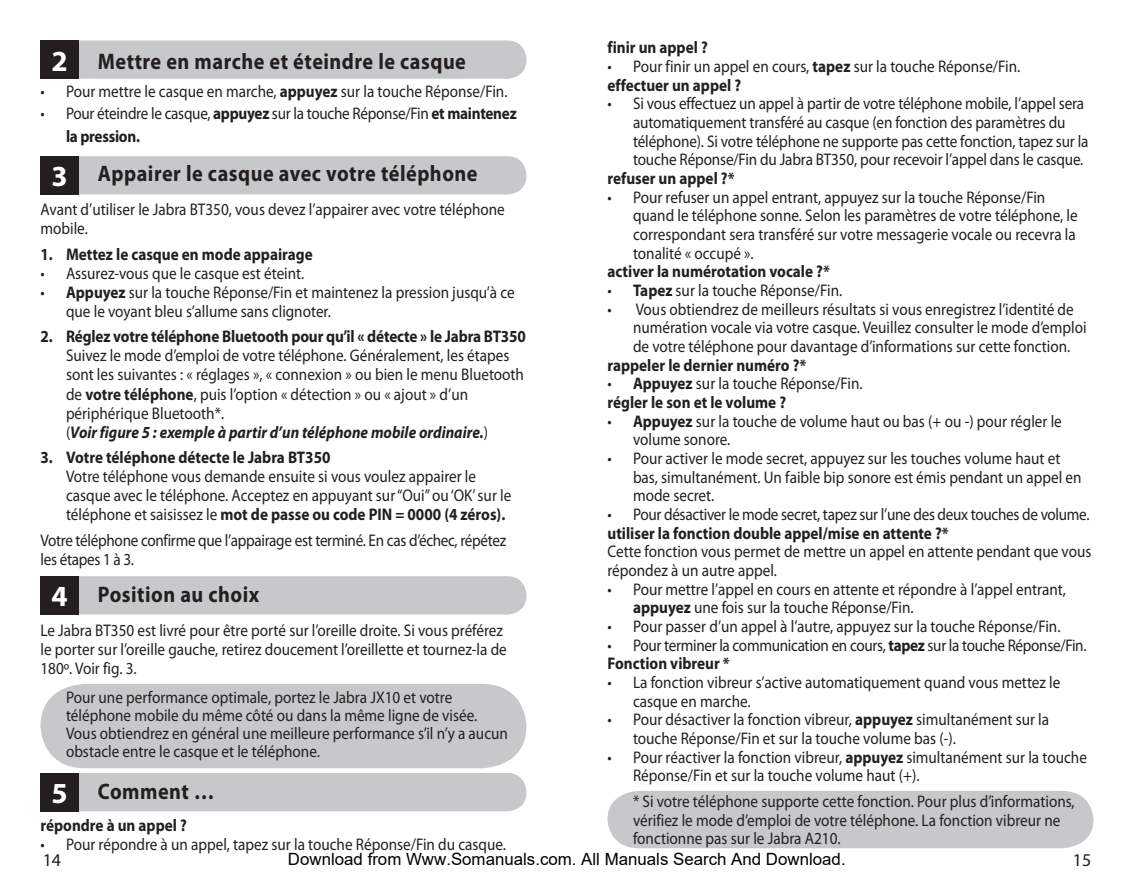
<style>
.page{position:relative;width:1134px;height:891px;background:#fff}
.page>*{position:absolute;margin:0;border:0;box-sizing:border-box;transform-origin:0 0}
.t1{font:700 29.25px "Myriad Pro";color:#fff}
.t2{font:700 22.5px "Myriad Pro";letter-spacing:.025em;color:#231f20;scale:.9 1}
.t3{font:18px "Myriad Pro";color:#231f20}
.t4{font:16.88px/18.7px "Myriad Pro";color:#231f20;scale:.9 1}
.t5{font:700 16.88px/18.7px "Myriad Pro";color:#231f20;scale:.9 1}
.t6{font:16.88px/18.7px "Myriad Pro";letter-spacing:-.02em;color:#231f20;scale:.9 1}
.t7{font:16.88px "Arial";color:#000}
.s1{font-weight:700}
.s2{font-weight:400}
.s3{font-size:29.25px;color:#fff}
.s4{font-weight:700;font-style:italic}
</style>
<div class="page">
<div style="left:608px;top:791px;width:486px;height:57px;background:#c7c8ca"></div>
<div style="left:40px;top:773px;width:486px;height:38px;background:#c7c8ca"></div>
<div style="left:41px;top:773px;width:38px;height:38px;background:#231f20"></div>
<div style="left:40px;top:684px;width:486px;height:84px;background:#c7c8ca"></div>
<div style="left:79px;top:576px;width:447px;height:39px;background:#c7c8ca"></div>
<div style="left:41px;top:576px;width:38px;height:39px;background:#231f20"></div>
<div style="left:40px;top:156px;width:486px;height:39px;background:#c7c8ca"></div>
<div style="left:41px;top:156px;width:38px;height:39px;background:#231f20"></div>
<div style="left:40px;top:40px;width:486px;height:39px;background:#c7c8ca"></div>
<div style="left:41px;top:40px;width:38px;height:39px;background:#231f20"></div>
<p class="t5" style="left:608px;top:38px;width:113px">finir un appel ?</p>
<p class="t4" style="left:608px;top:57px;width:460px">• Pour finir un appel en cours, <span class="s1">tapez</span> sur la touche Réponse/Fin. <span class="s1">effectuer un appel ?</span></p>
<p class="t4" style="left:633px;top:95px;width:508px;text-indent:-26px">• Si vous effectuez un appel à partir de votre téléphone mobile, l’appel sera automatiquement transféré au casque (en fonction des paramètres du téléphone). Si votre téléphone ne supporte pas cette fonction, tapez sur la touche Réponse/Fin du Jabra BT350, pour recevoir l’appel dans le casque.</p>
<p class="t5" style="left:608px;top:169px;width:143px">refuser un appel ?*</p>
<p class="t4" style="left:633px;top:188px;width:496px;text-indent:-26px">• Pour refuser un appel entrant, appuyez sur la touche Réponse/Fin quand le téléphone sonne. Selon les paramètres de votre téléphone, le correspondant sera transféré sur votre messagerie vocale ou recevra la tonalité « occupé ».</p>
<p class="t5" style="left:608px;top:262px;width:249px">activer la numérotation vocale ?*</p>
<p class="t4" style="left:608px;top:281px;width:262px">• <span class="s1">Tapez</span> sur la touche Réponse/Fin.</p>
<p class="t4" style="left:633px;top:300px;width:506px;text-indent:-26px">• Vous obtiendrez de meilleurs résultats si vous enregistrez l’identité de numération vocale via votre casque. Veuillez consulter le mode d’emploi de votre téléphone pour davantage d’informations sur cette fonction.</p>
<p class="t5" style="left:608px;top:356px;width:222px">rappeler le dernier numéro ?*</p>
<p class="t5" style="left:608px;top:375px;width:285px"><span class="s2">•</span> Appuyez <span class="s2">sur la touche Réponse/Fin. </span>régler le son et le volume ?</p>
<p class="t4" style="left:633px;top:412px;width:478px;text-indent:-26px">• <span class="s1">Appuyez</span> sur la touche de volume haut ou bas (+ ou -) pour régler le volume sonore.</p>
<p class="t4" style="left:633px;top:449px;width:500px;text-indent:-26px">• Pour activer le mode secret, appuyez sur les touches volume haut et bas, simultanément. Un faible bip sonore est émis pendant un appel en mode secret.</p>
<p class="t6" style="left:608px;top:505px;width:537px">• Pour désactiver le mode secret, tapez sur l’une des deux touches de volume.</p>
<p class="t5" style="left:608px;top:524px;width:381px">utiliser la fonction double appel/mise en attente ?*</p>
<p class="t4" style="left:608px;top:543px;width:539px">Cette fonction vous permet de mettre un appel en attente pendant que vous répondez à un autre appel.</p>
<p class="t4" style="left:633px;top:580px;width:483px;text-indent:-26px">• Pour mettre l’appel en cours en attente et répondre à l’appel entrant, <span class="s1">appuyez</span> une fois sur la touche Réponse/Fin.</p>
<p class="t4" style="left:608px;top:617px;width:505px">• Pour passer d’un appel à l’autre, appuyez sur la touche Réponse/Fin.</p>
<p class="t6" style="left:608px;top:636px;width:534px">• Pour terminer la communication en cours, <span class="s1">tapez</span> sur la touche Réponse/Fin.<br><span class="s1">Fonction vibreur *</span></p>
<p class="t4" style="left:633px;top:673px;width:476px;text-indent:-26px">• La fonction vibreur s’active automatiquement quand vous mettez le casque en marche.</p>
<p class="t4" style="left:633px;top:711px;width:464px;text-indent:-26px">• Pour désactiver la fonction vibreur, <span class="s1">appuyez</span> simultanément sur la touche Réponse/Fin et sur la touche volume bas (-).</p>
<p class="t4" style="left:633px;top:748px;width:506px;text-indent:-26px">• Pour réactiver la fonction vibreur, <span class="s1">appuyez</span> simultanément sur la touche<br>Réponse/Fin et sur la touche volume haut (+).</p>
<p class="t4" style="left:633px;top:792px;width:492px">* Si votre téléphone supporte cette fonction. Pour plus d’informations, vérifiez le mode d’emploi de votre téléphone. La fonction vibreur ne fonctionne pas sur le Jabra A210.</p>
<h2 class="t2" style="left:52px;top:48px;width:462px"><span class="s3">2</span> Mettre en marche et éteindre le casque</h2>
<p class="t4" style="left:40px;top:82px;width:520px">• Pour mettre le casque en marche, <span class="s1">appuyez</span> sur la touche Réponse/Fin.</p>
<p class="t6" style="left:66px;top:103px;width:502px;line-height:22.5px;text-indent:-26px">• Pour éteindre le casque, <span class="s1">appuyez</span> sur la touche Réponse/Fin <span class="s1">et maintenez la pression.</span></p>
<h2 class="t2" style="left:98px;top:161px;width:423px">Appairer le casque avec votre téléphone</h2>
<p class="t4" style="left:40px;top:200px;width:517px">Avant d’utiliser le Jabra BT350, vous devez l’appairer avec votre téléphone mobile.</p>
<p class="t5" style="left:40px;top:245px;width:304px">1. Mettez le casque en mode appairage</p>
<p class="t4" style="left:40px;top:265px;width:295px">• Assurez-vous que le casque est éteint.</p>
<p class="t4" style="left:66px;top:283px;width:500px;text-indent:-26px">• <span class="s1">Appuyez</span> sur la touche Réponse/Fin et maintenez la pression jusqu’à ce que le voyant bleu s’allume sans clignoter.</p>
<p class="t5" style="left:40px;top:327px;width:541px">2. Réglez votre téléphone Bluetooth pour qu’il « détecte » le Jabra BT350</p>
<p class="t4" style="left:66px;top:346px;width:510px">Suivez le mode d’emploi de votre téléphone. Généralement, les étapes sont les suivantes : « réglages », « connexion » ou bien le menu Bluetooth de <span class="s1">votre téléphone</span>, puis l’option « détection » ou « ajout » d’un périphérique Bluetooth*.<br>(<span class="s4">Voir figure 5 : exemple à partir d’un téléphone mobile ordinaire.</span>)</p>
<p class="t5" style="left:40px;top:448px;width:324px">3. Votre téléphone détecte le Jabra BT350</p>
<p class="t4" style="left:66px;top:467px;width:496px">Votre téléphone vous demande ensuite si vous voulez appairer le casque avec le téléphone. Acceptez en appuyant sur “Oui” ou ‘OK’ sur le téléphone et saisissez le <span class="s1">mot de passe ou code PIN = 0000 (4 zéros).</span></p>
<p class="t6" style="left:40px;top:531px;width:519px">Votre téléphone confirme que l’appairage est terminé. En cas d’échec, répétez les étapes 1 à 3.</p>
<h2 class="t2" style="left:98px;top:582px;width:181px">Position au choix</h2>
<p class="t4" style="left:40px;top:621px;width:520px">Le Jabra BT350 est livré pour être porté sur l’oreille droite. Si vous préférez le porter sur l’oreille gauche, retirez doucement l’oreillette et tournez-la de<br>180º. Voir fig. 3.</p>
<p class="t4" style="left:66px;top:689px;width:493px;line-height:18px">Pour une performance optimale, portez le Jabra JX10 et votre téléphone mobile du même côté ou dans la même ligne de visée.<br>Vous obtiendrez en général une meilleure performance s’il n’y a aucun obstacle entre le casque et le téléphone.</p>
<h2 class="t2" style="left:98px;top:779px;width:131px">Comment …</h2>
<p class="t5" style="left:40px;top:816px;width:164px">répondre à un appel ?</p>
<p class="t4" style="left:40px;top:835px;width:519px">• Pour répondre à un appel, tapez sur la touche Réponse/Fin du casque.</p>
<p class="t7" style="left:288px;top:850px;width:559px">Download from Www.Somanuals.com. All Manuals Search And Download.</p>
<h1 class="t1" style="left:52px;top:160px;width:18px">3</h1>
<h1 class="t1" style="left:52px;top:580px;width:18px">4</h1>
<h1 class="t1" style="left:52px;top:777px;width:18px">5</h1>
<p class="t3" style="left:43px;top:850px;width:20px">14</p>
<p class="t3" style="left:1073px;top:850px;width:20px">15</p>
</div>
